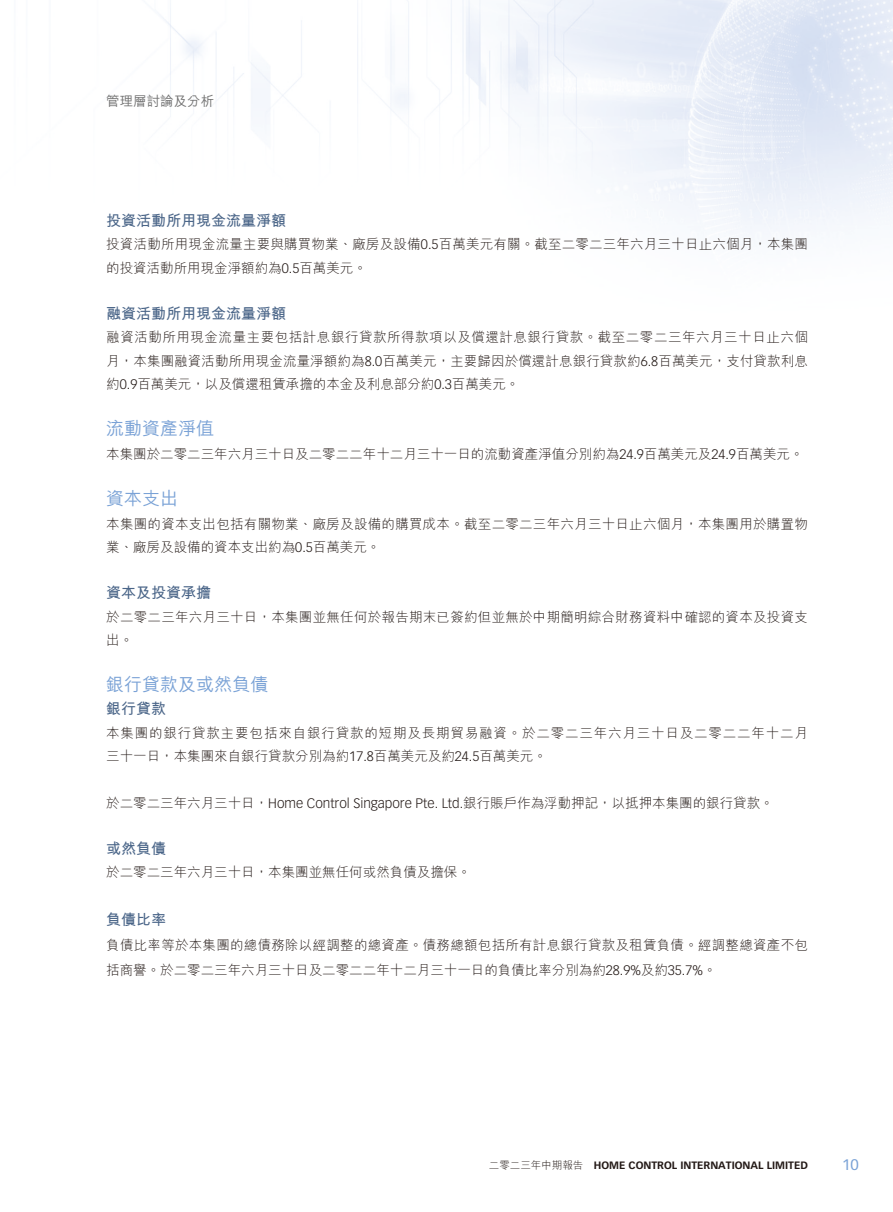
<style>
.page{position:relative;width:893px;height:1212px;background:#fff}
.page>*{position:absolute;margin:0;border:0;box-sizing:border-box;transform-origin:0 0}
.t1{font:18px "M Hei HK Medium E Ten B5 H";color:#7aa2d6}
.t2{font:15px "M Hei HK Bold E Ten B5 H";color:#4a6588}
.t3{font:15px "Vectora LT Std";color:#7aa2d6}
.t4{font:13.5px/23.2px "M Hei HK Light E Ten B5 H";letter-spacing:.015em;color:#231916}
.t5{font:13.5px/23.2px "M Hei HK Light E Ten B5 H";letter-spacing:.06em;color:#231916}
.t6{font:13.5px "M Hei HK Medium E Ten B5 H";color:#717171}
.t7{font:700 10.5px "Vectora LT Std";color:#231916}
.s1{font-family:"Vectora LT Std";font-weight:300}
.s2{font-family:"M Hei HK Light E Ten B5 H";font-weight:400}
</style>
<div class="page">
<img style="left:161px;top:0;width:732px;height:236px">
<p class="t6" style="left:106px;top:95px;width:109px">管理層討論及分析</p>
<p class="t2" style="left:106px;top:215px;width:181px">投資活動所用現金流量淨額</p>
<p class="t4" style="left:106px;top:235px;width:703px">投資活動所用現金流量主要與購買物業、廠房及設備<span class="s1">0.5</span>百萬美元有關。截至二零二三年六月三十日止六個月，本集團的投資活動所用現金淨額約為<span class="s1">0.5</span>百萬美元。</p>
<p class="t2" style="left:106px;top:308px;width:181px">融資活動所用現金流量淨額</p>
<p class="t4" style="left:106px;top:328px;width:703px;text-align:justify">融資活動所用現金流量主要包括計息銀行貸款所得款項以及償還計息銀行貸款。截至二零二三年六月三十日止六個月，本集團融資活動所用現金流量淨額約為<span class="s1">8.0</span>百萬美元，主要歸因於償還計息銀行貸款約<span class="s1">6.8</span>百萬美元，支付貸款利息約<span class="s1">0.9</span>百萬美元，以及償還租賃承擔的本金及利息部分約<span class="s1">0.3</span>百萬美元。</p>
<h1 class="t1" style="left:106px;top:421px;width:110px">流動資產淨值</h1>
<p class="t4" style="left:106px;top:444px;width:699px">本集團於二零二三年六月三十日及二零二二年十二月三十一日的流動資產淨值分別約為<span class="s1">24.9</span>百萬美元及<span class="s1">24.9</span>百萬美元。</p>
<h1 class="t1" style="left:106px;top:491px;width:74px">資本支出</h1>
<p class="t4" style="left:106px;top:514px;width:703px">本集團的資本支出包括有關物業、廠房及設備的購買成本。截至二零二三年六月三十日止六個月，本集團用於購置物業、廠房及設備的資本支出約為<span class="s1">0.5</span>百萬美元。</p>
<p class="t2" style="left:106px;top:587px;width:106px">資本及投資承擔</p>
<p class="t4" style="left:106px;top:607px;width:703px">於二零二三年六月三十日，本集團並無任何於報告期末已簽約但並無於中期簡明綜合財務資料中確認的資本及投資支出。</p>
<h1 class="t1" style="left:106px;top:677px;width:164px">銀行貸款及或然負債</h1>
<p class="t2" style="left:106px;top:703px;width:61px">銀行貸款</p>
<p class="t5" style="left:106px;top:723px;width:703px">本集團的銀行貸款主要包括來自銀行貸款的短期及長期貿易融資。於二零二三年六月三十日及二零二二年十二月三十一日，本集團來自銀行貸款分別為約<span class="s1">17.8</span>百萬美元及約<span class="s1">24.5</span>百萬美元。</p>
<p class="t4" style="left:106px;top:793px;width:669px">於二零二三年六月三十日，<span class="s1">Home Control Singapore Pte. Ltd.</span>銀行賬戶作為浮動押記，以抵押本集團的銀行貸款。</p>
<p class="t2" style="left:106px;top:842px;width:61px">或然負債</p>
<p class="t4" style="left:106px;top:862px;width:366px">於二零二三年六月三十日，本集團並無任何或然負債及擔保。</p>
<p class="t2" style="left:106px;top:914px;width:61px">負債比率</p>
<p class="t4" style="left:106px;top:934px;width:703px;line-height:24.8px">負債比率等於本集團的總債務除以經調整的總資產。債務總額包括所有計息銀行貸款及租賃負債。經調整總資產不包括商譽。於二零二三年六月三十日及二零二二年十二月三十一日的負債比率分別為約<span class="s1">28.9%</span>及約<span class="s1">35.7%</span>。</p>
<p class="t7" style="left:489px;top:1160px;width:321px"><span class="s2">二零二三年中期報告</span> HOME CONTROL INTERNATIONAL LIMITED</p>
<p class="t3" style="left:842px;top:1158px;width:18px">10</p>
</div>
